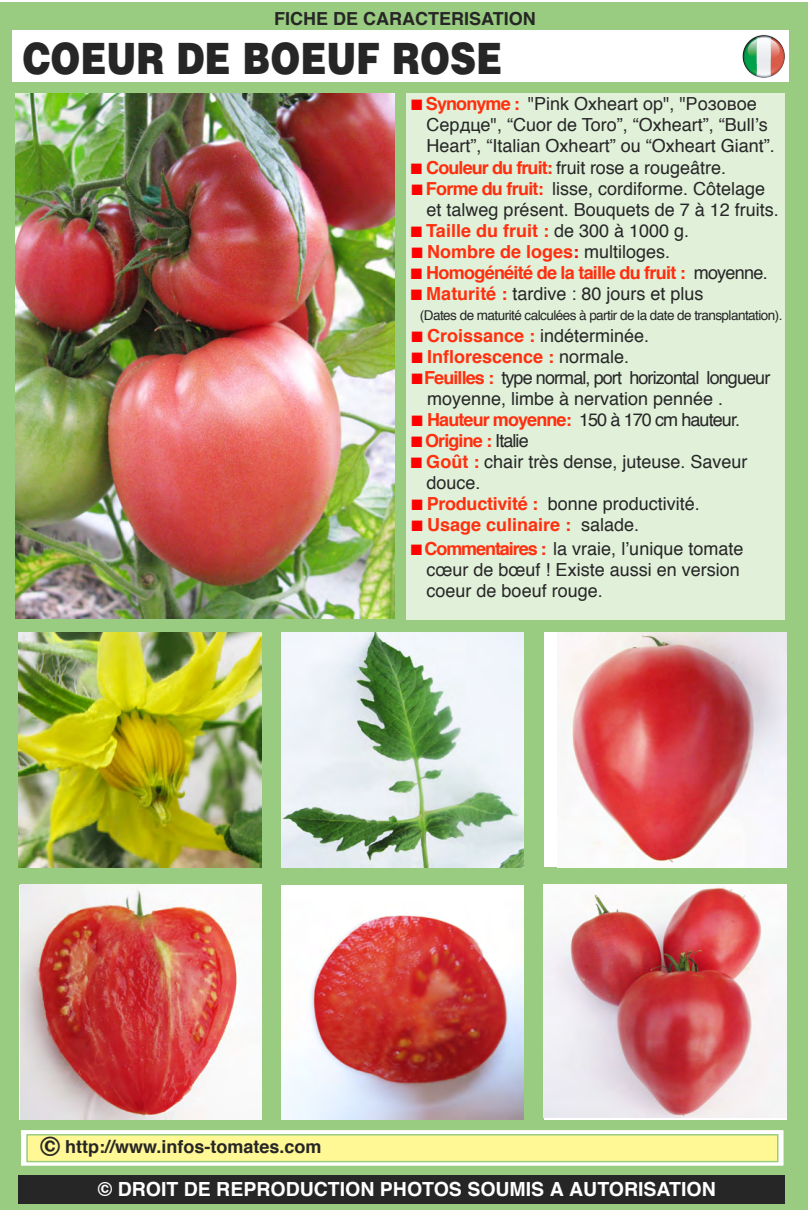
<style>
.page{position:relative;width:808px;height:1210px;background:#fff}
.page>*{position:absolute;margin:0;border:0;box-sizing:border-box;transform-origin:0 0}
.t1{font:900 43.2px "Helvetica";color:#272627;scale:.83 1}
.t2{font:700 19.5px "Helvetica";color:#fff}
.t3{font:18px/21px "Helvetica";color:#272627}
.t4{font:18px/21px "Helvetica";letter-spacing:-.05em;color:#272627}
.t5{font:700 18px "Helvetica";color:#ff2f0f}
.t6{font:700 18px "Helvetica";color:#272627}
.t7{font:700 18px "Helvetica";letter-spacing:-.04em;color:#ff2f0f}
.t8{font:700 18px "Helvetica";letter-spacing:-.05em;color:#ff2f0f}
.t9{font:13.5px "Helvetica";letter-spacing:-.04em;color:#272627}
.s1{color:#f00}
.s2{font-weight:700;color:#ff2f0f}
.s3{font-weight:400;color:#272627}
.s4{font-size:27px}
</style>
<div class="page">
<div style="left:0;top:3px;width:808px;height:1207px;background:#99cc80"></div>
<div style="left:12px;top:31px;width:776px;height:51px;background:#fff"></div>
<div style="left:407px;top:93px;width:378px;height:527px;background:#e0f0d9"></div>
<div style="left:19px;top:1175px;width:766px;height:29px;background:#272627"></div>
<img style="left:16px;top:93px;width:378px;height:526px">
<img style="left:19px;top:632px;width:242px;height:235px">
<img style="left:282px;top:632px;width:242px;height:235px">
<img style="left:20px;top:885px;width:241px;height:235px">
<div style="left:281px;top:885px;width:243px;height:235px;background:#fff"></div>
<img style="left:281px;top:915px;width:243px;height:204px">
<div style="left:544px;top:632px;width:242px;height:235px;background:#fff"></div>
<img style="left:560px;top:632px;width:226px;height:231px">
<img style="left:544px;top:885px;width:242px;height:233px">
<svg style="left:742px;top:35px;width:43px;height:42px"></svg>
<svg style="left:23px;top:1132px;width:759px;height:32px;background:#f6faf4"></svg>
<div style="left:20px;top:1129px;width:765px;height:38px;border:2px solid #99cc80"></div>
<div style="left:28px;top:1136px;width:749px;height:25px;background:#fff894"></div>
<div style="left:26px;top:1134px;width:752px;height:28px;border:2px solid #99cc80"></div>
<p class="t6" style="left:274px;top:11px;width:263px">FICHE DE CARACTERISATION</p>
<h1 class="t1" style="left:23px;top:34px;width:579px">COEUR DE BOEUF ROSE</h1>
<p class="t3" style="left:427px;top:94px;width:350px;text-indent:-15px"><span class="s1">■</span> <span class="s2">Synonyme :</span> "Pink Oxheart op", "Розовое<br>Сердце", “Cuor de Toro”, “Oxheart”, “Bull’s<br>Heart”, “Italian Oxheart” ou “Oxheart Giant”.</p>
<p class="t3" style="left:411px;top:159px;width:317px"><span class="s1">■</span> <span class="s2">Couleur du fruit:</span> fruit rose a rougeâtre.</p>
<p class="t3" style="left:427px;top:180px;width:354px;text-indent:-15px"><span class="s1">■</span> <span class="s2">Forme du fruit:</span> lisse, cordiforme. Côtelage et talweg présent. Bouquets de 7 à 12 fruits.</p>
<p class="t5" style="left:411px;top:223px;width:280px"><span class="s1">■</span> Taille du fruit : <span class="s3">de 300 à 1000 g.</span></p>
<p class="t5" style="left:412px;top:244px;width:260px"><span class="s1">■</span> Nombre de loges<span class="s1">:</span> <span class="s3">multiloges.</span></p>
<p class="t7" style="left:411px;top:265px;width:358px"><span class="s1">■</span> Homogénéité de la taille du fruit : <span class="s3">moyenne.</span></p>
<p class="t3" style="left:411px;top:285px;width:294px"><span class="s1">■</span> <span class="s2">Maturité :</span> tardive : 80 jours et plus</p>
<p class="t9" style="left:420px;top:310px;width:364px">(Dates de maturité calculées à partir de la date de transplantation).</p>
<p class="t3" style="left:412px;top:327px;width:239px"><span class="s1">■</span> <span class="s2">Croissance :</span> indéterminée.</p>
<p class="t5" style="left:412px;top:349px;width:219px"><span class="s1">■</span> Inflorescence : <span class="s3">normale.</span></p>
<p class="t4" style="left:427px;top:369px;width:345px;text-indent:-16px"><span class="s1">■</span> <span class="s2">Feuilles :</span> type normal, port horizontal longueur moyenne, limbe à nervation pennée .</p>
<p class="t4" style="left:412px;top:411px;width:330px"><span class="s1">■</span> <span class="s2">Hauteur moyenne:</span> 150 à 170 cm hauteur.</p>
<p class="t8" style="left:411px;top:433px;width:119px"><span class="s1">■</span> Origine : <span class="s3">Italie</span></p>
<p class="t3" style="left:427px;top:453px;width:322px;text-indent:-16px"><span class="s1">■</span> <span class="s2">Goût :</span> chair très dense, juteuse. Saveur douce.</p>
<p class="t3" style="left:412px;top:495px;width:290px"><span class="s1">■</span> <span class="s2">Productivité :</span> bonne productivité.</p>
<p class="t5" style="left:412px;top:517px;width:229px"><span class="s1">■</span> Usage culinaire : <span class="s3">salade.</span></p>
<p class="t3" style="left:427px;top:540px;width:318px;text-indent:-16px"><span class="s1">■</span> <span class="s2">Commentaires :</span> la vraie, l’unique tomate cœur de bœuf ! Existe aussi en version coeur de boeuf rouge.</p>
<p class="t6" style="left:40px;top:1139px;width:283px"><span class="s4">©</span> http://www.infos-tomates.com</p>
<p class="t2" style="left:98px;top:1181px;width:619px">© DROIT DE REPRODUCTION PHOTOS SOUMIS A AUTORISATION</p>
</div>
